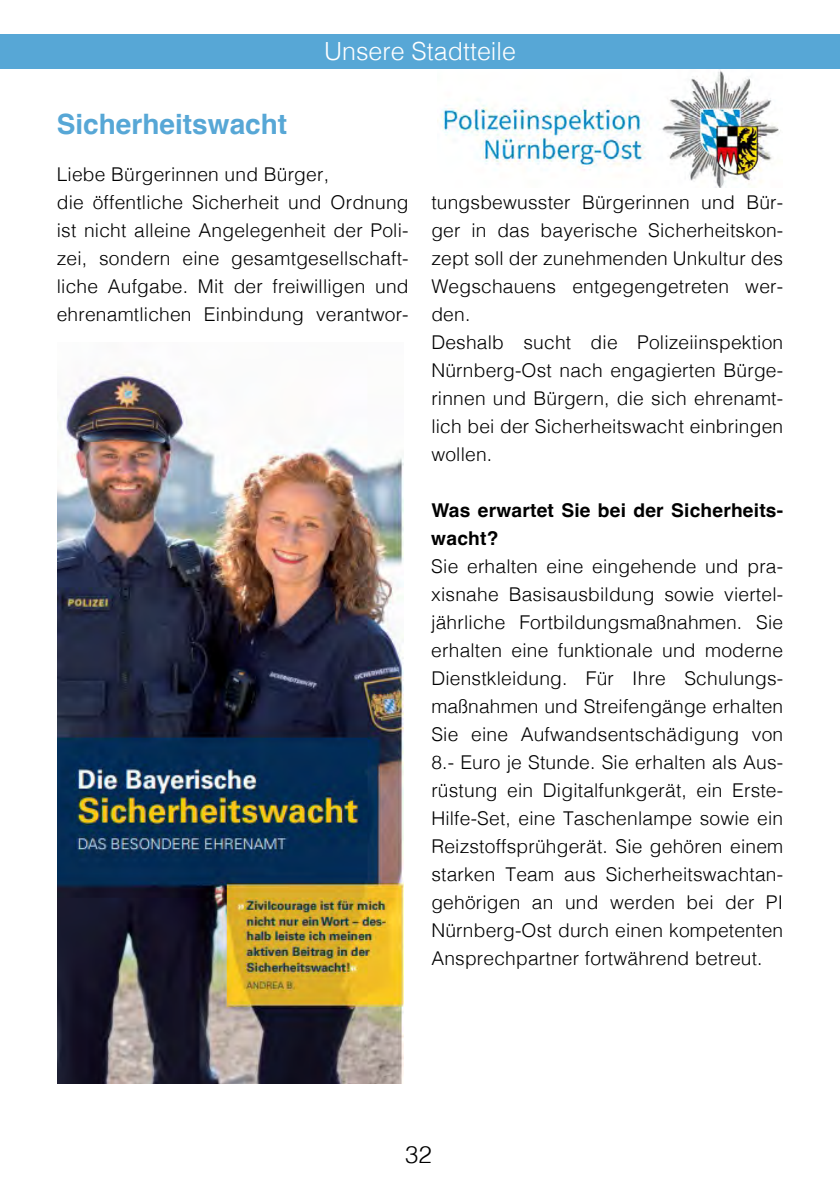
<style>
.page{position:relative;width:840px;height:1191px;background:#fff}
.page>*{position:absolute;margin:0;border:0;box-sizing:border-box;transform-origin:0 0}
.t1{font:700 28px "Helvetica";color:#57a7d6}
.t2{font:300 25px "Helvetica";color:#fff}
.t3{font:300 24px "Helvetica";color:#000}
.t4{font:300 19px/28px "Helvetica";letter-spacing:.01em;color:#000}
.t5{font:700 19px/28px "Helvetica";letter-spacing:.01em;color:#000}
</style>
<div class="page">
<div style="left:0;top:34px;width:839px;height:34px;background:#57a7d6"></div>
<img style="left:437px;top:69px;width:344px;height:118px">
<img style="left:57px;top:372px;width:346px;height:711px">
<h1 class="t1" style="left:57px;top:107px;width:232px">Sicherheitswacht</h1>
<h2 class="t2" style="left:324px;top:30px;width:193px">Unsere Stadtteile</h2>
<p class="t4" style="left:57px;top:159px;width:353px">Liebe Bürgerinnen und Bürger,<br>die öffentliche Sicherheit und Ordnung ist nicht alleine Angelegenheit der Poli&shy;zei, sondern eine gesamtgesellschaft&shy;liche Aufgabe. Mit der freiwilligen und ehrenamtlichen Einbindung verantwor-</p>
<p class="t4" style="left:431px;top:187px;width:353px">tungsbewusster Bürgerinnen und Bür&shy;ger in das bayerische Sicherheitskon&shy;zept soll der zunehmenden Unkultur des<br>Wegschauens entgegengetreten wer&shy;den.<br>Deshalb sucht die Polizeiinspektion<br>Nürnberg-Ost nach engagierten Bürge&shy;rinnen und Bürgern, die sich ehrenamt&shy;lich bei der Sicherheitswacht einbringen wollen.</p>
<p class="t5" style="left:431px;top:498px;width:353px">Was erwartet Sie bei der Sicherheits&shy;wacht?</p>
<p class="t4" style="left:431px;top:551px;width:353px;text-align:justify">Sie erhalten eine eingehende und pra&shy;xisnahe Basisausbildung sowie viertel&shy;jährliche Fortbildungsmaßnahmen. Sie erhalten eine funktionale und moderne Dienstkleidung. Für Ihre Schulungs&shy;maßnahmen und Streifengänge erhalten Sie eine Aufwandsentschädigung von 8.- Euro je Stunde. Sie erhalten als Aus&shy;rüstung ein Digitalfunkgerät, ein Erste-Hilfe-Set, eine Taschenlampe sowie ein Reizstoffsprühgerät. Sie gehören einem starken Team aus Sicherheitswachtan&shy;gehörigen an und werden bei der PI Nürnberg-Ost durch einen kompetenten Ansprechpartner fortwährend betreut.</p>
<p class="t3" style="left:405px;top:1134px;width:28px">32</p>
</div>
